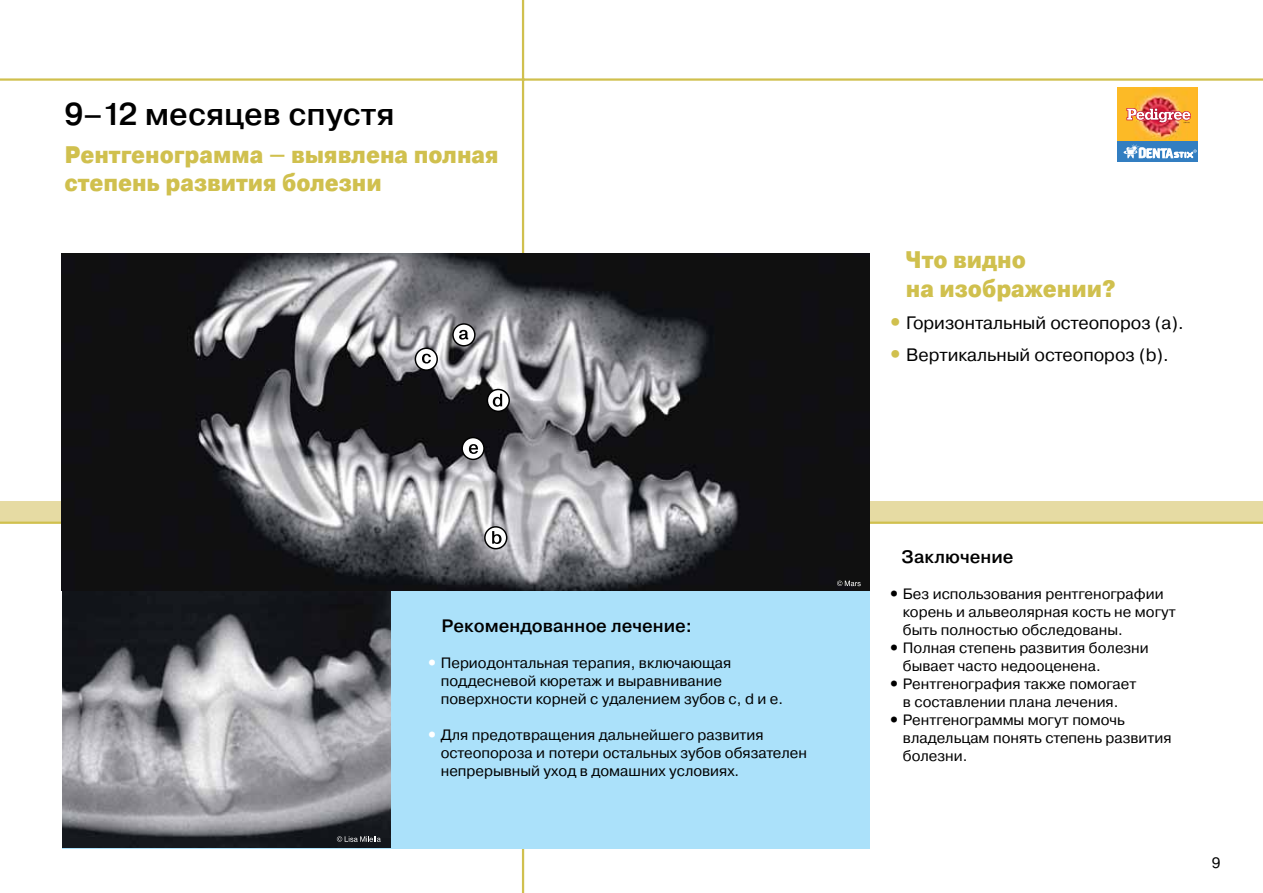
<style>
.page{position:relative;width:1263px;height:893px;background:#fff}
.page>*{position:absolute;margin:0;border:0;box-sizing:border-box;transform-origin:0 0}
.t1{font:31.5px "Pragmatica Medium C";color:#000}
.t2{font:24px/28.8px "Pragmatica Cond Black C";color:#d0c04e}
.t3{font:18px "Pragmatica Book C";color:#000}
.t4{font:18px "Pragmatica Medium C";color:#000}
.t5{font:15px/18px "Pragmatica Book C";color:#000}
.s1{font-family:"Pragmatica Black C";color:#fff}
.s2{font-family:"Pragmatica Cond Black C";font-size:19.5px;color:#d0c04e}
.s3{font-family:"Pragmatica Black C"}
</style>
<div class="page">
<div style="left:0;top:501px;width:1263px;height:22px;background:#e6dba3"></div>
<hr style="left:0;top:522px;width:1263px;height:2px;background:#d0c04e">
<hr style="left:522px;top:0;width:2px;height:893px;background:#d0c04e">
<hr style="left:0;top:78px;width:1263px;height:3px;background:#d0c04e">
<div style="left:62px;top:253px;width:807px;height:595px;background:#abe1fa"></div>
<img style="left:62px;top:590px;width:329px;height:258px">
<img style="left:62px;top:253px;width:807px;height:337px">
<svg style="left:337px;top:836px;width:44px;height:6px"></svg>
<svg style="left:837px;top:581px;width:24px;height:5px"></svg>
<svg style="left:452px;top:323px;width:24px;height:24px"></svg>
<svg style="left:484px;top:526px;width:23px;height:23px"></svg>
<svg style="left:415px;top:347px;width:23px;height:24px"></svg>
<svg style="left:487px;top:389px;width:23px;height:23px"></svg>
<svg style="left:461px;top:437px;width:24px;height:23px"></svg>
<img style="left:1118px;top:88px;width:80px;height:54px">
<div style="left:1118px;top:142px;width:81px;height:20px;background:#327ec1"></div>
<svg style="left:1123px;top:144px;width:74px;height:15px"></svg>
<svg style="left:1126px;top:108px;width:65px;height:15px"></svg>
<h1 class="t1" style="left:64px;top:97px;width:332px">9–12 месяцев спустя</h1>
<h2 class="t2" style="left:64px;top:140px;width:436px">Рентгенограмма — выявлена полная степень развития болезни</h2>
<p class="t4" style="left:441px;top:616px;width:252px">Рекомендованное лечение:</p>
<p class="t5" style="left:441px;top:654px;width:344px;text-indent:-14px"><span class="s1">•</span> Периодонтальная терапия, включающая поддесневой кюретаж и выравнивание поверхности корней с удалением зубов c, d и e.</p>
<p class="t5" style="left:441px;top:726px;width:368px;text-indent:-14px"><span class="s1">•</span> Для предотвращения дальнейшего развития остеопороза и потери остальных зубов обязателен непрерывный уход в домашних условиях.</p>
<h2 class="t2" style="left:906px;top:245px;width:211px">Что видно<br>на изображении?</h2>
<p class="t3" style="left:889px;top:313px;width:296px"><span class="s2">•</span> Горизонтальный остеопороз (a).</p>
<p class="t3" style="left:889px;top:344px;width:281px"><span class="s2">•</span> Вертикальный остеопороз (b).</p>
<p class="t4" style="left:901px;top:546px;width:114px">Заключение</p>
<p class="t5" style="left:903px;top:584px;width:274px;text-indent:-14px"><span class="s3">•</span> Без использования рентгенографии корень и альвеолярная кость не могут быть полностью обследованы.</p>
<p class="t5" style="left:903px;top:638px;width:247px;text-indent:-14px"><span class="s3">•</span> Полная степень развития болезни бывает часто недооценена.</p>
<p class="t5" style="left:889px;top:674px;width:249px;text-align:center"><span class="s3">•</span> Рентгенография также помогает в составлении плана лечения.</p>
<p class="t5" style="left:903px;top:710px;width:270px;text-indent:-14px"><span class="s3">•</span> Рентгенограммы могут помочь владельцам понять степень развития болезни.</p>
<p class="t5" style="left:1212px;top:854px;width:10px">9</p>
</div>
